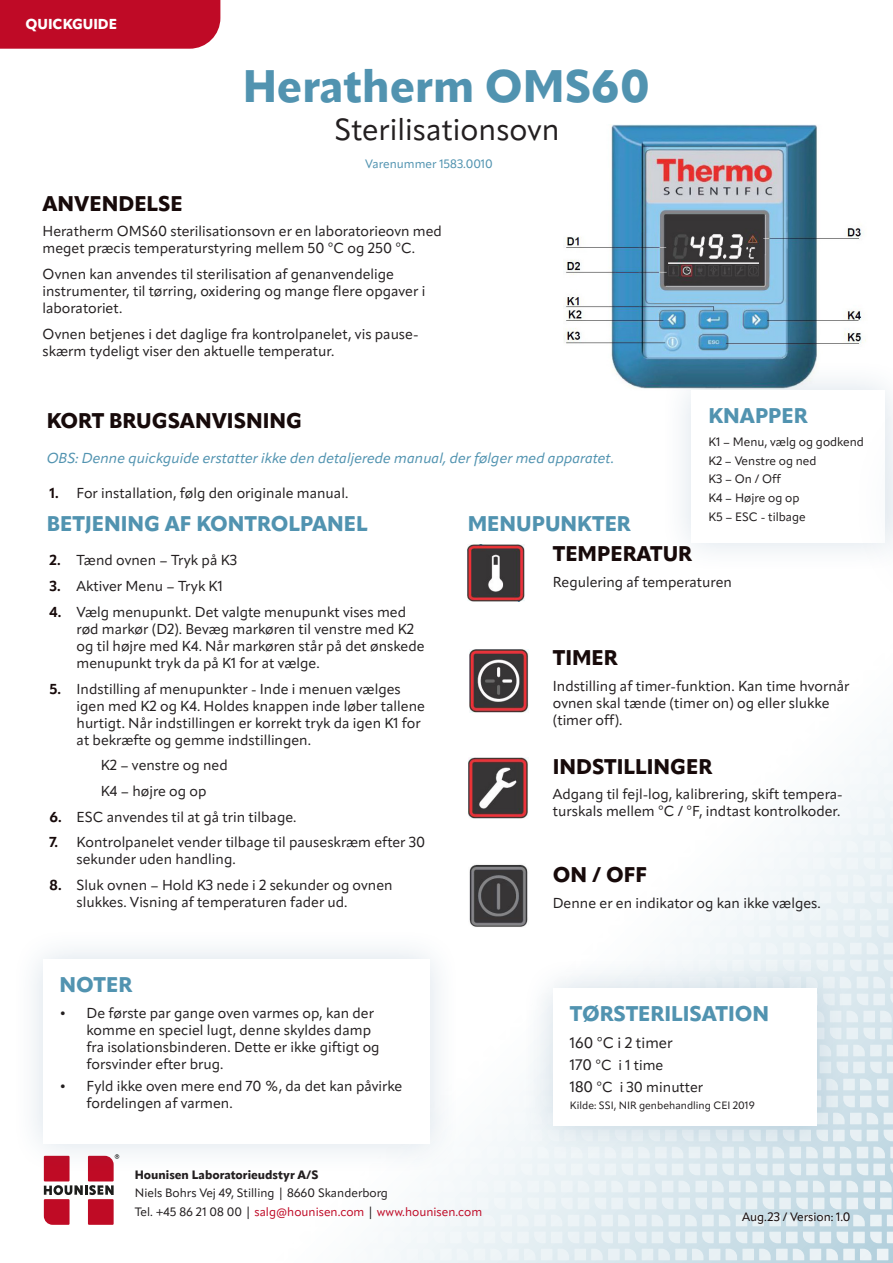
<style>
.page{position:relative;width:893px;height:1263px;background:#fff}
.page>*{position:absolute;margin:0;border:0;box-sizing:border-box;transform-origin:0 0}
.t1{font:800 45px "Apparat";color:#5193b0}
.t2{font:30px "Apparat";color:#231f20}
.t3{font:800 21px "Apparat";color:#5193b0}
.t4{font:800 21px "Apparat";color:#170a0a}
.Tekniske_Data_-_str8{font:15px "Apparat";color:#231f20}
.Tekniske_Data_-_str8-2{font:14.25px/17.1px "Apparat";color:#231f20}
.t5{font:italic 14.25px "Apparat";color:#5193b0}
.nummer-liste_niv1{font:14.25px "Apparat";color:#231f20}
.t6{font:800 14.25px "Apparat";color:#fff}
.Tekniske_Data_-_str8-3{font:12px/18.6px "Apparat";color:#231f20}
.t7{font:800 12px "Apparat";color:#231f20}
.t8{font:12px "Apparat";color:#5193b0}
.t9{font:12px "Apparat";color:#170a0a}
.Tekniske_Data_-_str8-4{font:10.5px "Apparat";color:#231f20}
.s1{font-weight:700;color:#170a0a}
.s2{color:#bf0a26}
.s3{font-size:15px}
</style>
<div class="page">
<svg style="left:371px;top:544px;width:522px;height:719px"></svg>
<div style="left:0;top:0;width:220px;height:49px;background:#bf0a26"></div>
<svg style="left:43px;top:1175px;width:71px;height:50px"></svg>
<img style="left:564px;top:124px;width:302px;height:265px">
<div style="left:659px;top:358px;width:234px;height:217px;background:#285d88;opacity:.18"></div>
<div style="left:691px;top:390px;width:194px;height:152px;background:#fff"></div>
<div style="left:520px;top:956px;width:328px;height:202px;background:#285d88;opacity:.18"></div>
<div style="left:553px;top:988px;width:263px;height:138px;background:#fff"></div>
<div style="left:10px;top:927px;width:452px;height:248px;background:#f9fbfc"></div>
<div style="left:43px;top:959px;width:386px;height:184px;background:#fff"></div>
<div style="left:844px;top:370px;width:49px;height:268px;background:#285d88;opacity:.18"></div>
<img style="left:467px;top:545px;width:58px;height:57px">
<img style="left:469px;top:649px;width:59px;height:63px">
<img style="left:469px;top:864px;width:60px;height:63px">
<img style="left:468px;top:758px;width:60px;height:60px">
<p class="t6" style="left:26px;top:16px;width:93px">QUICKGUIDE</p>
<p class="t1" style="left:243px;top:59px;width:409px">Heratherm OMS60</p>
<p class="t2" style="left:335px;top:111px;width:226px">Sterilisationsovn</p>
<p class="t8" style="left:365px;top:156px;width:129px">Varenummer 1583.0010</p>
<p class="t4" style="left:43px;top:190px;width:142px">ANVENDELSE</p>
<p class="Tekniske_Data_-_str8-2" style="left:43px;top:223px;width:401px">Heratherm OMS60 sterilisationsovn er en laboratorieovn med meget præcis temperaturstyring mellem 50 °C og 250 °C.</p>
<p class="Tekniske_Data_-_str8-2" style="left:43px;top:265px;width:384px">Ovnen kan anvendes til sterilisation af genanvendelige instrumenter, til tørring, oxidering og mange flere opgaver i laboratoriet.</p>
<p class="Tekniske_Data_-_str8-2" style="left:43px;top:325px;width:377px">Ovnen betjenes i det daglige fra kontrolpanelet, vis pause&shy;skærm tydeligt viser den aktuelle temperatur.</p>
<p class="t3" style="left:708px;top:403px;width:101px">KNAPPER</p>
<p class="Tekniske_Data_-_str8-3" style="left:708px;top:433px;width:157px">K1 – Menu, vælg og godkend</p>
<p class="Tekniske_Data_-_str8-3" style="left:708px;top:451px;width:110px">K2 – Venstre og ned</p>
<p class="Tekniske_Data_-_str8-3" style="left:708px;top:470px;width:74px">K3 – On / Off</p>
<p class="Tekniske_Data_-_str8-3" style="left:708px;top:488px;width:92px">K4 – Højre og op</p>
<p class="Tekniske_Data_-_str8-3" style="left:708px;top:507px;width:99px">K5 – ESC - tilbage</p>
<p class="t4" style="left:47px;top:408px;width:257px">KORT BRUGSANVISNING</p>
<p class="t5" style="left:47px;top:449px;width:569px">OBS: Denne quickguide erstatter ikke den detaljerede manual, der følger med apparatet.</p>
<p class="Tekniske_Data_-_str8-2" style="left:50px;top:484px;width:300px"><span class="s1">1.</span> For installation, følg den originale manual.</p>
<p class="t3" style="left:47px;top:511px;width:323px">BETJENING AF KONTROLPANEL</p>
<p class="Tekniske_Data_-_str8-2" style="left:50px;top:552px;width:189px"><span class="s1">2.</span> Tænd ovnen – Tryk på K3</p>
<p class="Tekniske_Data_-_str8-2" style="left:50px;top:577px;width:175px"><span class="s1">3.</span> Aktiver Menu – Tryk K1</p>
<p class="Tekniske_Data_-_str8-2" style="left:77px;top:603px;width:350px;text-indent:-27px"><span class="s1">4.</span> Vælg menupunkt. Det valgte menupunkt vises med rød markør (D2). Bevæg markøren til venstre med K2 og til højre med K4. Når markøren står på det ønskede menupunkt tryk da på K1 for at vælge.</p>
<p class="Tekniske_Data_-_str8-2" style="left:77px;top:680px;width:350px;text-indent:-27px"><span class="s1">5.</span> Indstilling af menupunkter - Inde i menuen vælges igen med K2 og K4. Holdes knappen inde løber tallene hurtigt. Når indstillingen er korrekt tryk da igen K1 for at bekræfte og gemme indstillingen.</p>
<p class="nummer-liste_niv1" style="left:101px;top:757px;width:128px">K2 – venstre og ned</p>
<p class="nummer-liste_niv1" style="left:101px;top:782px;width:107px">K4 – højre og op</p>
<p class="Tekniske_Data_-_str8-2" style="left:50px;top:808px;width:248px"><span class="s1">6.</span> ESC anvendes til at gå trin tilbage.</p>
<p class="Tekniske_Data_-_str8-2" style="left:77px;top:834px;width:350px;text-indent:-27px"><span class="s1">7.</span> Kontrolpanelet vender tilbage til pauseskræm efter 30 sekunder uden handling.</p>
<p class="Tekniske_Data_-_str8-2" style="left:77px;top:876px;width:318px;text-indent:-27px"><span class="s1">8.</span> Sluk ovnen – Hold K3 nede i 2 sekunder og ovnen slukkes. Visning af temperaturen fader ud.</p>
<p class="t3" style="left:468px;top:510px;width:165px">MENUPUNKTER</p>
<p class="t4" style="left:553px;top:541px;width:141px">TEMPERATUR</p>
<p class="Tekniske_Data_-_str8-2" style="left:553px;top:573px;width:181px">Regulering af temperaturen</p>
<p class="t4" style="left:553px;top:645px;width:67px">TIMER</p>
<p class="Tekniske_Data_-_str8-2" style="left:553px;top:677px;width:298px">Indstilling af timer-funktion. Kan time hvornår ovnen skal tænde (timer on) og eller slukke (timer off).</p>
<p class="t4" style="left:553px;top:753px;width:161px">INDSTILLINGER</p>
<p class="Tekniske_Data_-_str8-2" style="left:553px;top:786px;width:291px">Adgang til fejl-log, kalibrering, skift tempera&shy;turskals mellem °C / °F, indtast kontrolkoder.</p>
<p class="t4" style="left:553px;top:862px;width:96px">ON / OFF</p>
<p class="Tekniske_Data_-_str8-2" style="left:553px;top:894px;width:270px">Denne er en indikator og kan ikke vælges.</p>
<p class="t3" style="left:60px;top:972px;width:74px">NOTER</p>
<p class="Tekniske_Data_-_str8-2" style="left:87px;top:1004px;width:295px;text-indent:-27px">• De første par gange oven varmes op, kan der komme en speciel lugt, denne skyldes damp fra isolationsbinderen. Dette er ikke giftigt og forsvinder efter brug.</p>
<p class="Tekniske_Data_-_str8-2" style="left:87px;top:1077px;width:317px;text-indent:-27px">• Fyld ikke oven mere end 70 %, da det kan påvirke fordelingen af varmen.</p>
<p class="t7" style="left:135px;top:1167px;width:185px">Hounisen Laboratorieudstyr A/S</p>
<p class="Tekniske_Data_-_str8-3" style="left:135px;top:1184px;width:349px">Niels Bohrs Vej 49, Stilling | 8660 Skanderborg<br>Tel. +45 86 21 08 00 | <span class="s2">salg@hounisen.com</span> | <span class="s2">www.hounisen.com</span></p>
<p class="t3" style="left:570px;top:1001px;width:201px">TØRSTERILISATION</p>
<p class="Tekniske_Data_-_str8" style="left:570px;top:1034px;width:104px">160 °C i 2 timer</p>
<p class="Tekniske_Data_-_str8-2" style="left:570px;top:1057px;width:95px"><span class="s3">170</span> °C i 1 time</p>
<p class="Tekniske_Data_-_str8-2" style="left:570px;top:1079px;width:135px"><span class="s3">180</span> °C i 30 minutter</p>
<p class="Tekniske_Data_-_str8-4" style="left:570px;top:1099px;width:186px">Kilde: SSI, NIR genbehandling CEI 2019</p>
<p class="t9" style="left:742px;top:1209px;width:110px">Aug.23 / Version: 1.0</p>
</div>
